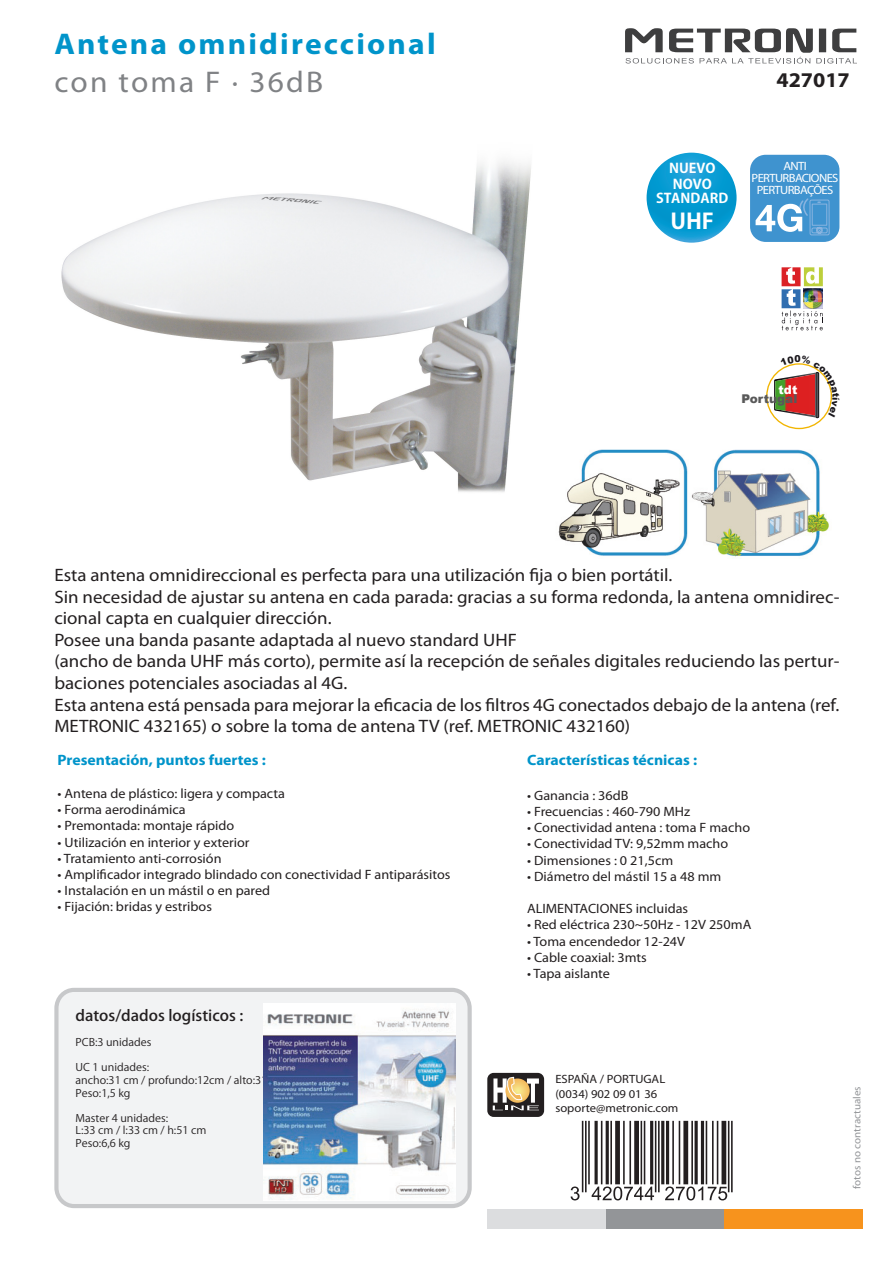
<style>
.page{position:relative;width:893px;height:1264px;background:#fff}
.page>*{position:absolute;margin:0;border:0;box-sizing:border-box;transform-origin:0 0}
.Titre_produit{font:700 30px "Myriad Pro";letter-spacing:.07em;color:#0094ca;scale:1.05 1}
.Titre_produit-2{font:30px "Myriad Pro";letter-spacing:.07em;color:#808285;scale:1.05 1}
.t1{font:700 21.3px "Koz Go Pro";color:#fff;scale:1.05 1}
.Référence_produit{font:700 21px "Myriad Pro";color:#231f20;scale:1.05 1}
.Txt_description_prod{font:18px/21.6px "Myriad Pro";color:#231f20;scale:1.05 1}
.t2{font:700 15px "Myriad Pro";color:#0094ca;scale:1.05 1}
.t3{font:500 15px "Koz Go Pro";color:#231f20;scale:1.05 1}
.Txt_Présentation__ca{font:13.5px "Myriad Pro";color:#231f20;scale:1.05 1}
.t4{font:700 13.35px/16px "Koz Go Pro";color:#fff;scale:1.05 1}
.t5{font:900 12.15px "Arial";color:#595959}
.t6{font:900 12.15px "Arial";color:#fff}
.t7{font:12px/14.4px "Myriad Pro";color:#231f20;scale:1.05 1}
.Txt_description_prod-2{font:12px "Myriad Pro";letter-spacing:-.05em;color:#fff;scale:1.05 1}
.t8{font:10.5px "Koz Go Pro";color:#231f20;scale:1.05 1}
.t9{font:10.5px "Myriad Pro";color:#939598;scale:1.05 1}
</style>
<div class="page">
<svg style="left:625px;top:28px;width:232px;height:36px"></svg>
<div style="left:488px;top:1074px;width:55px;height:41px;background:#231f20;border-radius:5px"></div>
<div style="left:487px;top:1072px;width:57px;height:45px;border:2px solid #231f20;border-radius:5px"></div>
<svg style="left:493px;top:1076px;width:46px;height:34px"></svg>
<div style="left:487px;top:1209px;width:120px;height:19px;background:#dcdddf"></div>
<div style="left:606px;top:1209px;width:119px;height:19px;background:#939598"></div>
<div style="left:724px;top:1209px;width:139px;height:19px;background:#f7931d"></div>
<img style="left:61px;top:161px;width:470px;height:331px">
<div style="left:56px;top:990px;width:414px;height:216px;background:#f2f3f4;border-radius:18px"></div>
<div style="left:54px;top:987px;width:418px;height:221px;border:4px solid #c7c8ca;border-radius:18px"></div>
<svg style="left:781px;top:267px;width:42px;height:63px"></svg>
<img style="left:804px;top:289px;width:19px;height:19px">
<img style="left:558px;top:449px;width:271px;height:108px">
<svg style="left:646px;top:153px;width:90px;height:90px;background:#0c9cd2"></svg>
<div style="left:751px;top:155px;width:88px;height:86px;background:#3f93cf;border-radius:15px"></div>
<div style="left:750px;top:155px;width:89px;height:87px;border:2px solid #3f93cf;border-radius:15px"></div>
<svg style="left:755px;top:198px;width:75px;height:37px"></svg>
<svg style="left:570px;top:1120px;width:162px;height:80px"></svg>
<img style="left:263px;top:1003px;width:192px;height:197px">
<svg style="left:774px;top:363px;width:58px;height:55px"></svg>
<p class="Titre_produit" style="left:54px;top:24px;width:365px">Antena omnidireccional</p>
<p class="Titre_produit-2" style="left:54px;top:63px;width:257px">con toma F · 36dB</p>
<p class="Référence_produit" style="left:776px;top:66px;width:71px">427017</p>
<p class="t4" style="left:669px;top:160px;width:46px">NUEVO<br>NOVO</p>
<p class="t4" style="left:656px;top:191px;width:70px">STANDARD</p>
<p class="t1" style="left:670px;top:207px;width:43px">UHF</p>
<p class="Txt_description_prod-2" style="left:783px;top:158px;width:24px">ANTI</p>
<p class="Txt_description_prod-2" style="left:751px;top:170px;width:84px">PERTURBACIONES</p>
<p class="Txt_description_prod-2" style="left:757px;top:182px;width:74px">PERTURBAÇÕES</p>
<p class="t6" style="left:778px;top:381px;width:20px">tdt</p>
<p class="t5" style="left:741px;top:390px;width:57px">Portugal</p>
<p class="Txt_description_prod" style="left:54px;top:564px;width:590px">Esta antena omnidireccional es perfecta para una utilización fija o bien portátil.</p>
<p class="Txt_description_prod" style="left:54px;top:585px;width:749px">Sin necesidad de ajustar su antena en cada parada: gracias a su forma redonda, la antena omnidirec&shy;cional capta en cualquier dirección.</p>
<p class="Txt_description_prod" style="left:54px;top:628px;width:442px">Posee una banda pasante adaptada al nuevo standard UHF</p>
<p class="Txt_description_prod" style="left:54px;top:650px;width:749px">(ancho de banda UHF más corto), permite así la recepción de señales digitales reduciendo las pertur&shy;baciones potenciales asociadas al 4G.</p>
<p class="Txt_description_prod" style="left:54px;top:693px;width:749px">Esta antena está pensada para mejorar la eficacia de los filtros 4G conectados debajo de la antena (ref.</p>
<p class="Txt_description_prod" style="left:54px;top:715px;width:550px">METRONIC 432165) o sobre la toma de antena TV (ref. METRONIC 432160)</p>
<p class="t2" style="left:58px;top:750px;width:200px">Presentación, puntos fuertes :</p>
<p class="Txt_Présentation__ca" style="left:58px;top:785px;width:218px">• Antena de plástico: ligera y compacta</p>
<p class="Txt_Présentation__ca" style="left:58px;top:801px;width:124px">• Forma aerodinámica</p>
<p class="Txt_Présentation__ca" style="left:58px;top:817px;width:170px">• Premontada: montaje rápido</p>
<p class="Txt_Présentation__ca" style="left:58px;top:833px;width:184px">• Utilización en interior y exterior</p>
<p class="Txt_Présentation__ca" style="left:58px;top:850px;width:158px">• Tratamiento anti-corrosión</p>
<p class="Txt_Présentation__ca" style="left:58px;top:866px;width:376px">• Amplificador integrado blindado con conectividad F antiparásitos</p>
<p class="Txt_Présentation__ca" style="left:58px;top:882px;width:204px">• Instalación en un mástil o en pared</p>
<p class="Txt_Présentation__ca" style="left:58px;top:898px;width:149px">• Fijación: bridas y estribos</p>
<p class="t3" style="left:76px;top:1006px;width:161px">datos/dados logísticos :</p>
<p class="t8" style="left:76px;top:1035px;width:74px">PCB:3 unidades</p>
<p class="t8" style="left:76px;top:1060px;width:72px">UC 1 unidades:</p>
<p class="t8" style="left:76px;top:1073px;width:201px">ancho:31 cm / profundo:12cm / alto:31 cm</p>
<p class="t8" style="left:76px;top:1086px;width:54px">Peso:1,5 kg</p>
<p class="t8" style="left:76px;top:1111px;width:90px">Master 4 unidades:</p>
<p class="t8" style="left:76px;top:1123px;width:126px">L:33 cm / l:33 cm / h:51 cm</p>
<p class="t8" style="left:76px;top:1136px;width:54px">Peso:6,6 kg</p>
<p class="t2" style="left:527px;top:750px;width:163px">Características técnicas :</p>
<p class="Txt_Présentation__ca" style="left:527px;top:787px;width:98px">• Ganancia : 36dB</p>
<p class="Txt_Présentation__ca" style="left:527px;top:803px;width:157px">• Frecuencias : 460-790 MHz</p>
<p class="Txt_Présentation__ca" style="left:527px;top:819px;width:214px">• Conectividad antena : toma F macho</p>
<p class="Txt_Présentation__ca" style="left:527px;top:835px;width:193px">• Conectividad TV: 9,52mm macho</p>
<p class="Txt_Présentation__ca" style="left:527px;top:851px;width:141px">• Dimensiones : 0 21,5cm</p>
<p class="Txt_Présentation__ca" style="left:527px;top:868px;width:186px">• Diámetro del mástil 15 a 48 mm</p>
<p class="Txt_Présentation__ca" style="left:527px;top:900px;width:155px">ALIMENTACIONES incluidas</p>
<p class="Txt_Présentation__ca" style="left:527px;top:916px;width:215px">• Red eléctrica 230~50Hz - 12V 250mA</p>
<p class="Txt_Présentation__ca" style="left:527px;top:932px;width:152px">• Toma encendedor 12-24V</p>
<p class="Txt_Présentation__ca" style="left:527px;top:949px;width:115px">• Cable coaxial: 3mts</p>
<p class="Txt_Présentation__ca" style="left:527px;top:965px;width:80px">• Tapa aislante</p>
<p class="t7" style="left:555px;top:1072px;width:119px">ESPAÑA / PORTUGAL (0034) 902 09 01 36 soporte@metronic.com</p>
<p class="t9" style="left:850px;top:1188px;width:99px;rotate:-90deg">fotos no contractuales</p>
</div>
